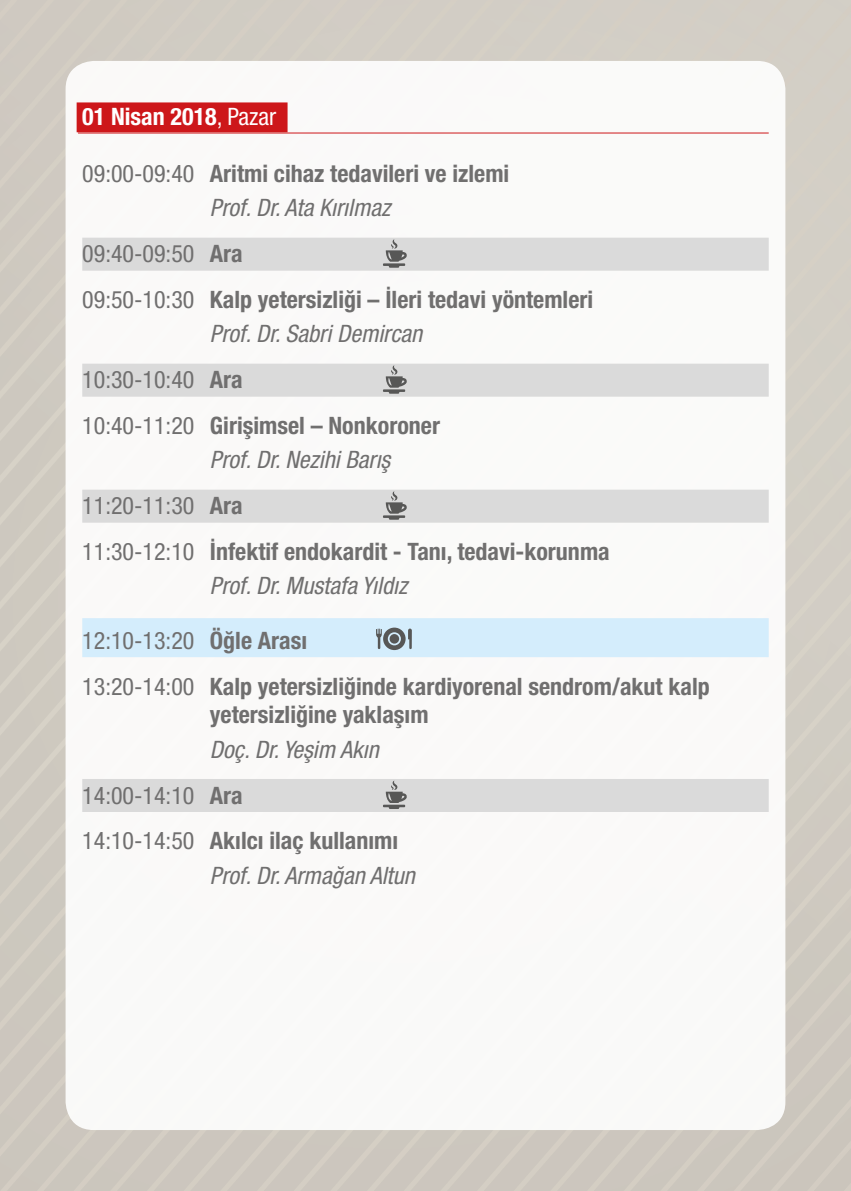
<style>
.page{position:relative;width:851px;height:1191px;background:#fff}
.page>*{position:absolute;margin:0;border:0;box-sizing:border-box;transform-origin:0 0}
.t1{font:700 condensed 24px/45.9px "Helvetica Neue LT Pro";color:#706f6f}
.t2{font:condensed 24px/45.9px "Helvetica Neue LT Pro";color:#706f6f}
.t3{font:italic condensed 24px "Helvetica Neue LT Pro";color:#706f6f}
.t4{font:700 condensed 24px "Helvetica Neue LT Pro";color:#fff}
.s1{font-weight:400}
.s2{font-weight:400;font-style:italic}
.s3{font-style:italic}
.s4{font-weight:700}
</style>
<div class="page">
<div style="left:0;top:0;width:850px;height:1191px;background:#cfcbc1"></div>
<div style="left:66px;top:61px;width:719px;height:1069px;background:#faf9f8;border-radius:28px"></div>
<hr style="left:78px;top:132px;width:690px;height:1px;background:#cd171a">
<div style="left:77px;top:102px;width:210px;height:30px;background:#cd171a"></div>
<div style="left:82px;top:238px;width:686px;height:33px;background:#dadada"></div>
<div style="left:82px;top:364px;width:686px;height:33px;background:#dadada"></div>
<div style="left:82px;top:489px;width:686px;height:33px;background:#dadada"></div>
<div style="left:82px;top:618px;width:686px;height:39px;background:#d4edfc"></div>
<div style="left:82px;top:779px;width:686px;height:33px;background:#dadada"></div>
<svg style="left:383px;top:239px;width:24px;height:29px"></svg>
<svg style="left:383px;top:365px;width:24px;height:29px"></svg>
<svg style="left:383px;top:491px;width:24px;height:29px"></svg>
<svg style="left:376px;top:627px;width:36px;height:23px"></svg>
<svg style="left:383px;top:780px;width:24px;height:29px"></svg>
<p class="t4" style="left:82px;top:102px;width:195px">01 Nisan 2018<span class="s1">, Pazar</span></p>
<p class="t1" style="left:82px;top:156px;width:428px;line-height:34.5px;text-align:center"><span class="s1">09:00-09:40</span> Aritmi cihaz tedavileri ve izlemi<br><span class="s2">Prof. Dr. Ata Kırılmaz</span></p>
<p class="t1" style="left:82px;top:231px;width:512px"><span class="s1">09:40-09:50</span> Ara<br><span class="s1">09:50-10:30</span> Kalp yetersizliği – İleri tedavi yöntemleri</p>
<p class="t1" style="left:82px;top:311px;width:359px;text-indent:128px"><span class="s2">Prof. Dr. Sabri Demircan<br></span><span class="s1">10:30-10:40</span> Ara<br><span class="s1">10:40-11:20</span> Girişimsel – Nonkoroner</p>
<p class="t1" style="left:82px;top:437px;width:529px;text-indent:128px"><span class="s2">Prof. Dr. Nezihi Barış<br></span><span class="s1">11:20-11:30</span> Ara<br><span class="s1">11:30-12:10</span> İnfektif endokardit - Tanı, tedavi-korunma</p>
<p class="t3" style="left:210px;top:572px;width:199px">Prof. Dr. Mustafa Yıldız</p>
<p class="t1" style="left:82px;top:617px;width:629px"><span class="s1">12:10-13:20</span> Öğle Arası<br><span class="s1">13:20-14:00</span> Kalp yetersizliğinde kardiyorenal sendrom/akut kalp</p>
<p class="t1" style="left:210px;top:692px;width:220px">yetersizliğine yaklaşım</p>
<p class="t2" style="left:82px;top:726px;width:317px;text-indent:128px"><span class="s3">Doç. Dr. Yeşim Akın<br></span>14:00-14:10 <span class="s4">Ara<br></span>14:10-14:50 <span class="s4">Akılcı ilaç kullanımı</span></p>
<p class="t3" style="left:210px;top:861px;width:206px">Prof. Dr. Armağan Altun</p>
</div>
